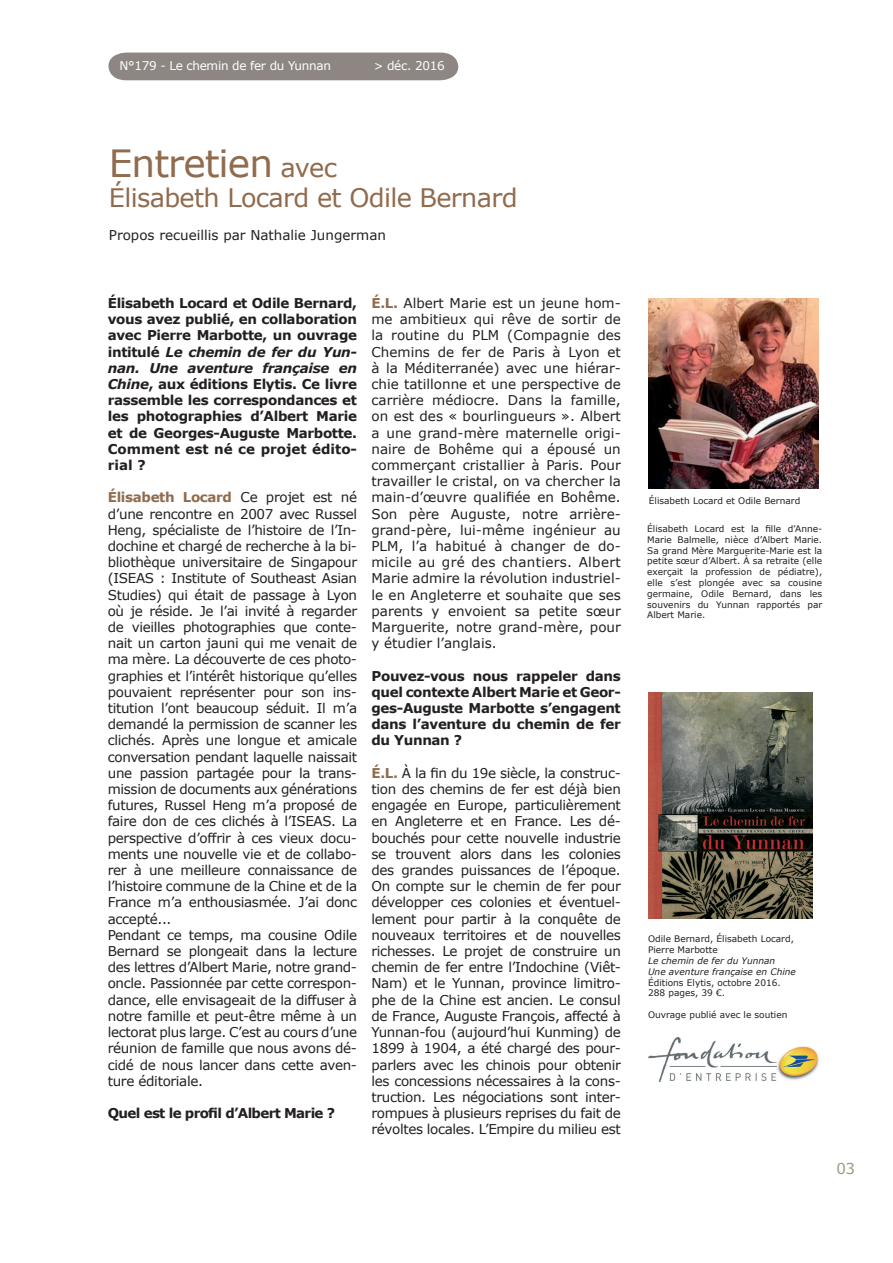
<style>
.page{position:relative;width:893px;height:1263px;background:#fff}
.page>*{position:absolute;margin:0;border:0;box-sizing:border-box;transform-origin:0 0}
.t1{font:37.5px "Verdana";letter-spacing:-.025em;color:#906b4d}
.t2{font:25.5px "Verdana";letter-spacing:-.025em;color:#906b4d}
.t3{font:15px "Verdana";color:#9f997e}
.t4{font:13.5px/16.2px "Verdana";letter-spacing:-.025em;color:#231f20;text-align:justify}
.t5{font:700 13.5px/16.2px "Verdana";letter-spacing:-.025em;color:#231f20;text-align:justify}
.t6{font:13.5px "Verdana";color:#231f20}
.t7{font:700 13.5px "Verdana";letter-spacing:-.05em;color:#231f20}
.t8{font:12px "Verdana";letter-spacing:-.025em;color:#fff}
.t9{font:9px/10.8px "Verdana";color:#231f20}
.t10{font:italic 9px/10.8px "Verdana";color:#231f20}
.s1{font-size:25.5px}
.s2{font-style:italic}
.s3{font-weight:700;color:#906b4d}
</style>
<div class="page">
<div style="left:108px;top:53px;width:350px;height:27px;background:#8e8682"></div>
<img style="left:648px;top:298px;width:170px;height:190px">
<img style="left:649px;top:693px;width:163px;height:225px">
<img style="left:648px;top:1037px;width:171px;height:44px">
<p class="t8" style="left:120px;top:58px;width:213px">N°179 - Le chemin de fer du Yunnan</p>
<p class="t8" style="left:374px;top:58px;width:73px">&gt; déc. 2016</p>
<h1 class="t1" style="left:109px;top:139px;width:230px">Entretien <span class="s1">avec</span></h1>
<h2 class="t2" style="left:109px;top:182px;width:410px">Élisabeth Locard et Odile Bernard</h2>
<p class="t6" style="left:109px;top:226px;width:279px">Propos recueillis par Nathalie Jungerman</p>
<p class="t5" style="left:108px;top:295px;width:251px">Élisabeth Locard et Odile Bernard, vous avez publié, en collaboration avec Pierre Marbotte, un ouvrage intitulé <span class="s2">Le chemin de fer du Yun&shy;nan. Une aventure française en Chine</span>, aux éditions Elytis. Ce livre rassemble les correspondances et les photographies d’Albert Marie et de Georges-Auguste Marbotte.<br>Comment est né ce projet édito&shy;rial ?</p>
<p class="t4" style="left:108px;top:489px;width:251px;text-align:left"><span class="s3">Élisabeth Locard</span> Ce projet est né d’une rencontre en 2007 avec Russel Heng, spécialiste de l’histoire de l’In&shy;dochine et chargé de recherche à la bi&shy;bliothèque universitaire de Singapour (ISEAS : Institute of Southeast Asian Studies) qui était de passage à Lyon où je réside. Je l’ai invité à regarder de vieilles photographies que conte&shy;nait un carton jauni qui me venait de ma mère. La découverte de ces photo&shy;graphies et l’intérêt historique qu’elles pouvaient représenter pour son ins&shy;titution l’ont beaucoup séduit. Il m’a demandé la permission de scanner les clichés. Après une longue et amicale conversation pendant laquelle naissait une passion partagée pour la trans&shy;mission de documents aux générations futures, Russel Heng m’a proposé de faire don de ces clichés à l’ISEAS. La perspective d’offrir à ces vieux docu&shy;ments une nouvelle vie et de collabo&shy;rer à une meilleure connaissance de l’histoire commune de la Chine et de la France m’a enthousiasmée. J’ai donc accepté...<br>Pendant ce temps, ma cousine Odile Bernard se plongeait dans la lecture des lettres d’Albert Marie, notre grand&shy;oncle. Passionnée par cette correspon&shy;dance, elle envisageait de la diffuser à notre famille et peut-être même à un lectorat plus large. C’est au cours d’une réunion de famille que nous avons dé&shy;cidé de nous lancer dans cette aven&shy;ture éditoriale.</p>
<p class="t7" style="left:108px;top:1104px;width:229px">Quel est le profil d’Albert Marie ?</p>
<p class="t4" style="left:371px;top:295px;width:251px"><span class="s3">É.L.</span> Albert Marie est un jeune hom&shy;me ambitieux qui rêve de sortir de la routine du PLM (Compagnie des Chemins de fer de Paris à Lyon et à la Méditerranée) avec une hiérar&shy;chie tatillonne et une perspective de carrière médiocre. Dans la famille, on est des « bourlingueurs ». Albert a une grand-mère maternelle origi&shy;naire de Bohême qui a épousé un commerçant cristallier à Paris. Pour travailler le cristal, on va chercher la main-d’œuvre qualifiée en Bohême.<br>Son père Auguste, notre arrière&shy;grand-père, lui-même ingénieur au PLM, l’a habitué à changer de do&shy;micile au gré des chantiers. Albert Marie admire la révolution industriel&shy;le en Angleterre et souhaite que ses parents y envoient sa petite sœur Marguerite, notre grand-mère, pour y étudier l’anglais.</p>
<p class="t5" style="left:371px;top:667px;width:251px">Pouvez-vous nous rappeler dans quel contexte Albert Marie et Geor&shy;ges-Auguste Marbotte s’engagent dans l’aventure du chemin de fer du Yunnan ?</p>
<p class="t4" style="left:371px;top:764px;width:251px"><span class="s3">É.L.</span> À la fin du 19e siècle, la construc&shy;tion des chemins de fer est déjà bien engagée en Europe, particulièrement en Angleterre et en France. Les dé&shy;bouchés pour cette nouvelle industrie se trouvent alors dans les colonies des grandes puissances de l’époque.<br>On compte sur le chemin de fer pour développer ces colonies et éventuel&shy;lement pour partir à la conquête de nouveaux territoires et de nouvelles richesses. Le projet de construire un chemin de fer entre l’Indochine (Viêt-Nam) et le Yunnan, province limitro&shy;phe de la Chine est ancien. Le consul de France, Auguste François, affecté à Yunnan-fou (aujourd’hui Kunming) de 1899 à 1904, a été chargé des pour&shy;parlers avec les chinois pour obtenir les concessions nécessaires à la cons&shy;truction. Les négociations sont inter&shy;rompues à plusieurs reprises du fait de révoltes locales. L’Empire du milieu est</p>
<p class="t9" style="left:649px;top:495px;width:153px">Élisabeth Locard et Odile Bernard</p>
<p class="t9" style="left:647px;top:523px;width:177px;text-align:justify">Élisabeth Locard est la fille d’Anne-Marie Balmelle, nièce d’Albert Marie.<br>Sa grand Mère Marguerite-Marie est la petite sœur d’Albert. À sa retraite (elle exerçait la profession de pédiatre), elle s’est plongée avec sa cousine germaine, Odile Bernard, dans les souvenirs du Yunnan rapportés par Albert Marie.</p>
<p class="t9" style="left:648px;top:933px;width:147px">Odile Bernard, Élisabeth Locard,<br>Pierre Marbotte</p>
<p class="t10" style="left:648px;top:955px;width:149px">Le chemin de fer du Yunnan<br>Une aventure française en Chine</p>
<p class="t9" style="left:648px;top:977px;width:134px">Éditions Elytis, octobre 2016.<br>288 pages, 39 €.</p>
<p class="t9" style="left:648px;top:1009px;width:141px">Ouvrage publié avec le soutien</p>
<p class="t3" style="left:836px;top:1159px;width:20px">03</p>
</div>
